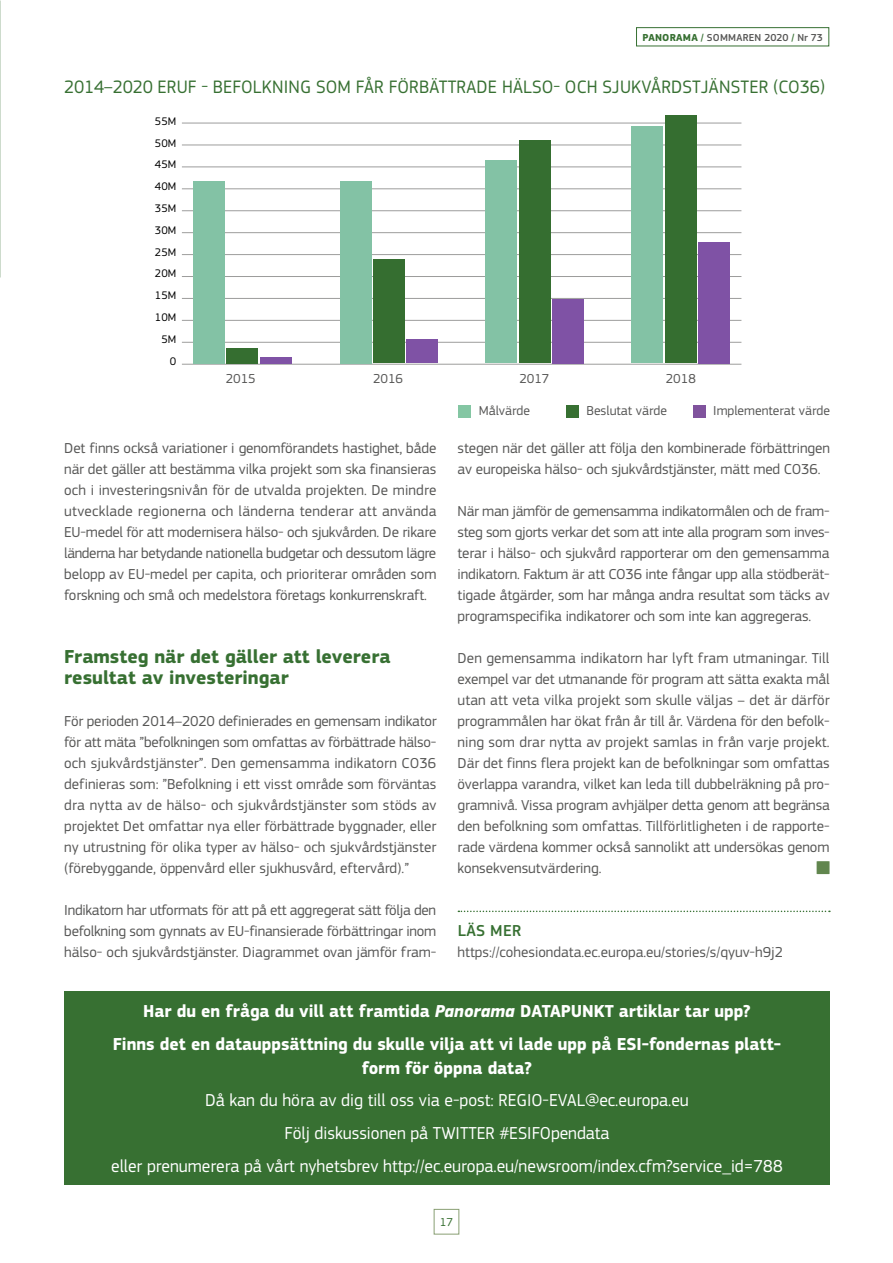
<style>
.page{position:relative;width:893px;height:1263px;background:#fff}
.page>*{position:absolute;margin:0;border:0;box-sizing:border-box;transform-origin:0 0}
.t1{font:700 19.5px/21px "EC Square Sans Pro";color:#377032}
.t2{font:18.75px "EC Square Sans Pro";letter-spacing:.01em;color:#377032}
.t3{font:18px/32.5px "EC Square Sans Pro";color:#fff;text-align:center}
.t4{font:700 18px/32.5px "EC Square Sans Pro";color:#fff;text-align:center}
.t5{font:500 16.5px "EC Square Sans Pro";letter-spacing:.02em;color:#377032}
.t6{font:15px/21px "EC Square Sans Pro";letter-spacing:-.005em;color:#575756;text-align:justify}
.t7{font:13.5px "EC Square Sans Pro";color:#575756}
.t8{font:12px "EC Square Sans Pro";color:#377032}
.t9{font:11.4px/21.8px "EC Square Sans Pro";color:#000;text-align:right}
.t10{font:500 10.5px "EC Square Sans Pro";letter-spacing:.02em;color:#575756}
.s1{font-weight:700;color:#377032}
.s2{color:#377032}
.s3{font-style:italic}
</style>
<div class="page">
<div style="left:636px;top:27px;width:193px;height:19px;border:1px solid #377032"></div>
<div style="left:434px;top:1209px;width:25px;height:25px;border:1px solid #899f74"></div>
<div style="left:64px;top:991px;width:766px;height:193px;background:#377032"></div>
<hr style="left:182px;top:123px;width:559px;height:1px;background:#9d9d9c">
<hr style="left:182px;top:145px;width:559px;height:1px;background:#9d9d9c">
<hr style="left:182px;top:167px;width:559px;height:1px;background:#9d9d9c">
<hr style="left:182px;top:189px;width:559px;height:1px;background:#9d9d9c">
<hr style="left:182px;top:210px;width:559px;height:1px;background:#9d9d9c">
<hr style="left:182px;top:232px;width:559px;height:1px;background:#9d9d9c">
<hr style="left:182px;top:254px;width:559px;height:1px;background:#9d9d9c">
<hr style="left:182px;top:276px;width:559px;height:1px;background:#9d9d9c">
<hr style="left:182px;top:298px;width:559px;height:1px;background:#9d9d9c">
<hr style="left:182px;top:320px;width:559px;height:1px;background:#9d9d9c">
<hr style="left:182px;top:342px;width:559px;height:1px;background:#9d9d9c">
<hr style="left:182px;top:364px;width:559px;height:1px;background:#9d9d9c">
<div style="left:193px;top:181px;width:32px;height:182px;background:#83c2a5"></div>
<div style="left:340px;top:181px;width:32px;height:182px;background:#83c2a5"></div>
<div style="left:485px;top:160px;width:32px;height:203px;background:#83c2a5"></div>
<div style="left:631px;top:126px;width:32px;height:237px;background:#83c2a5"></div>
<div style="left:665px;top:116px;width:32px;height:247px;background:#356e30"></div>
<div style="left:698px;top:242px;width:32px;height:121px;background:#7f52a5"></div>
<div style="left:552px;top:299px;width:32px;height:64px;background:#7f52a5"></div>
<div style="left:406px;top:340px;width:32px;height:23px;background:#7f52a5"></div>
<div style="left:260px;top:357px;width:32px;height:6px;background:#7f52a5"></div>
<div style="left:519px;top:141px;width:31px;height:222px;background:#356e30"></div>
<div style="left:373px;top:259px;width:32px;height:104px;background:#356e30"></div>
<div style="left:226px;top:348px;width:32px;height:15px;background:#356e30"></div>
<div style="left:458px;top:405px;width:13px;height:13px;background:#84c6a3"></div>
<div style="left:566px;top:405px;width:13px;height:13px;background:#377032"></div>
<div style="left:693px;top:405px;width:12px;height:13px;background:#80539d"></div>
<svg style="left:458px;top:910px;width:372px;height:2px"></svg>
<p class="t10" style="left:642px;top:31px;width:182px"><span class="s1">PANORAMA</span> <span class="s2">/</span> SOMMAREN 2020 <span class="s2">/</span> Nr 73</p>
<p class="t2" style="left:64px;top:76px;width:762px">2014–2020 ERUF - BEFOLKNING SOM FÅR FÖRBÄTTRADE HÄLSO- OCH SJUKVÅRDSTJÄNSTER (CO36)</p>
<p class="t9" style="left:155px;top:110px;width:23px">55M<br>50M<br>45M<br>40M<br>35M<br>30M<br>25M<br>20M<br>15M<br>10M<br>5M<br>0</p>
<p class="t7" style="left:226px;top:371px;width:32px">2015</p>
<p class="t7" style="left:373px;top:371px;width:32px">2016</p>
<p class="t7" style="left:519px;top:371px;width:32px">2017</p>
<p class="t7" style="left:666px;top:371px;width:32px">2018</p>
<p class="t7" style="left:479px;top:403px;width:53px">Målvärde</p>
<p class="t7" style="left:586px;top:403px;width:82px">Beslutat värde</p>
<p class="t7" style="left:713px;top:403px;width:118px">Implementerat värde</p>
<p class="t6" style="left:64px;top:438px;width:374px">Det finns också variationer i genomförandets hastighet, både när det gäller att bestämma vilka projekt som ska finansieras och i investeringsnivån för de utvalda projekten. De mindre utvecklade regionerna och länderna tenderar att använda EU-medel för att modernisera hälso- och sjukvården. De rikare länderna har betydande nationella budgetar och dessutom lägre belopp av EU-medel per capita, och prioriterar områden som forskning och små och medelstora företags konkurrenskraft.</p>
<p class="t6" style="left:458px;top:438px;width:374px">stegen när det gäller att följa den kombinerade förbättringen av europeiska hälso- och sjukvårdstjänster, mätt med CO36.</p>
<p class="t6" style="left:458px;top:501px;width:374px">När man jämför de gemensamma indikatormålen och de fram&shy;steg som gjorts verkar det som att inte alla program som inves&shy;terar i hälso- och sjukvård rapporterar om den gemensamma indikatorn. Faktum är att CO36 inte fångar upp alla stödberät&shy;tigade åtgärder, som har många andra resultat som täcks av programspecifika indikatorer och som inte kan aggregeras.</p>
<p class="t6" style="left:458px;top:648px;width:374px">Den gemensamma indikatorn har lyft fram utmaningar. Till exempel var det utmanande för program att sätta exakta mål utan att veta vilka projekt som skulle väljas – det är därför programmålen har ökat från år till år. Värdena för den befolk&shy;ning som drar nytta av projekt samlas in från varje projekt.<br>Där det finns flera projekt kan de befolkningar som omfattas överlappa varandra, vilket kan leda till dubbelräkning på pro&shy;gramnivå. Vissa program avhjälper detta genom att begränsa den befolkning som omfattas. Tillförlitligheten i de rapporte&shy;rade värdena kommer också sannolikt att undersökas genom konsekvensutvärdering.</p>
<h1 class="t1" style="left:64px;top:647px;width:328px">Framsteg när det gäller att leverera resultat av investeringar</h1>
<p class="t6" style="left:64px;top:711px;width:374px">För perioden 2014–2020 definierades en gemensam indikator för att mäta ”befolkningen som omfattas av förbättrade hälso&shy;och sjukvårdstjänster”. Den gemensamma indikatorn CO36 definieras som: ”Befolkning i ett visst område som förväntas dra nytta av de hälso- och sjukvårdstjänster som stöds av projektet Det omfattar nya eller förbättrade byggnader, eller ny utrustning för olika typer av hälso- och sjukvårdstjänster (förebyggande, öppenvård eller sjukhusvård, eftervård).”</p>
<p class="t6" style="left:64px;top:900px;width:374px">Indikatorn har utformats för att på ett aggregerat sätt följa den befolkning som gynnats av EU-finansierade förbättringar inom hälso- och sjukvårdstjänster. Diagrammet ovan jämför fram-</p>
<p class="t5" style="left:458px;top:921px;width:65px">LÄS MER</p>
<p class="t6" style="left:458px;top:942px;width:327px">https://cohesiondata.ec.europa.eu/stories/s/qyuv-h9j2</p>
<p class="t4" style="left:113px;top:996px;width:670px">Har du en fråga du vill att framtida <span class="s3">Panorama</span> DATAPUNKT artiklar tar upp?<br>Finns det en datauppsättning du skulle vilja att vi lade upp på ESI-fondernas platt-</p>
<p class="t4" style="left:362px;top:1052px;width:172px">form för öppna data?</p>
<p class="t3" style="left:111px;top:1084px;width:673px">Då kan du höra av dig till oss via e-post: REGIO-EVAL@ec.europa.eu<br>Följ diskussionen på TWITTER #ESIFOpendata<br>eller prenumerera på vårt nyhetsbrev http://ec.europa.eu/newsroom/index.cfm?service_id=788</p>
<p class="t8" style="left:440px;top:1215px;width:15px">17</p>
</div>
